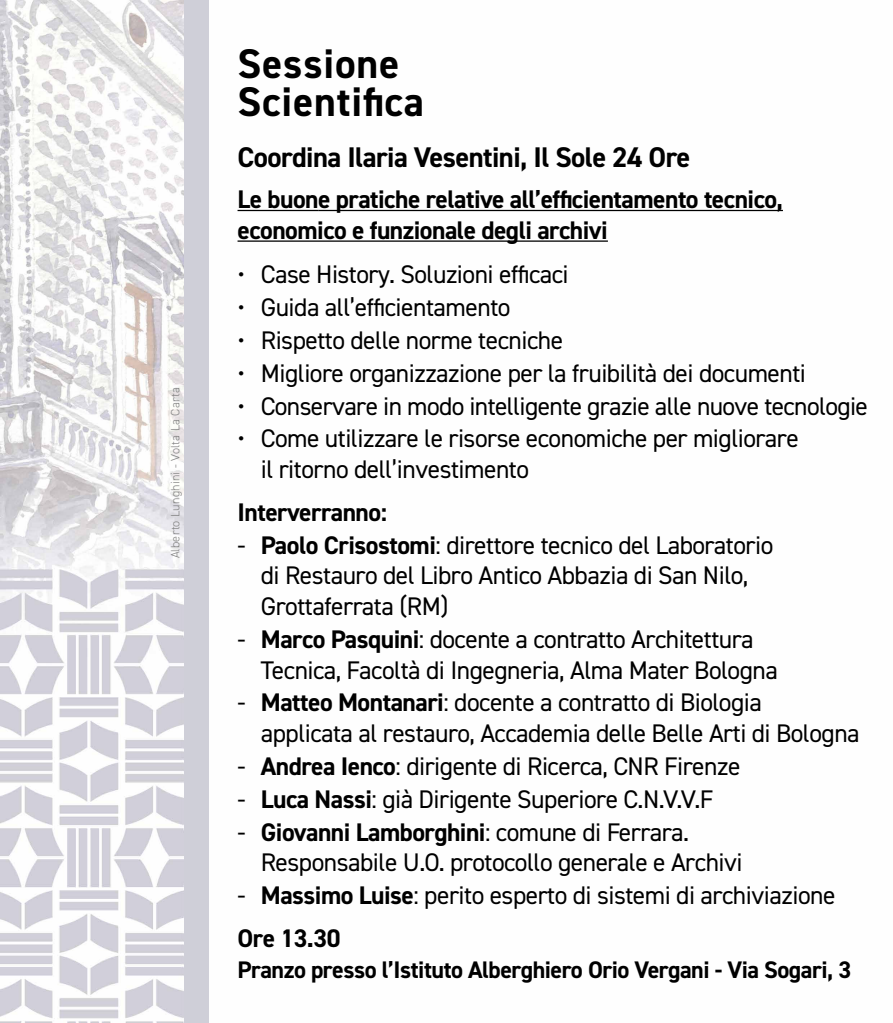
<style>
.page{position:relative;width:893px;height:1023px;background:#fff}
.page>*{position:absolute;margin:0;border:0;box-sizing:border-box;transform-origin:0 0}
.t1{font:700 41.55px/37.8px "DIN2014";letter-spacing:.02em;color:#000}
.t2{font:700 28.5px "DIN2014";letter-spacing:-.02em;color:#000}
.t3{font:25.5px/30.6px "DIN2014";letter-spacing:-.02em;color:#000}
.t4{font:700 25.5px/30.6px "DIN2014";letter-spacing:-.02em;color:#000}
.t5{font:700 24px "DIN2014";letter-spacing:-.02em;color:#000}
.t6{font:300 12.15px "DIN2014";letter-spacing:.02em;color:#808080}
.s1{font-weight:700}
</style>
<div class="page">
<img style="left:0;top:0;width:783px;height:1022px">
<div style="left:184px;top:0;width:24px;height:1022px;background:#cfcfd8"></div>
<hr style="left:237px;top:210px;width:81px;height:1px;background:#000">
<hr style="left:318px;top:210px;width:465px;height:1px;background:#000">
<hr style="left:237px;top:240px;width:371px;height:2px;background:#000">
<p class="t6" style="left:168px;top:558px;width:172px;rotate:-90deg">Alberto Lunghini - Volta La Carta</p>
<h1 class="t1" style="left:237px;top:44px;width:188px">Sessione<br>Scientifica</h1>
<p class="t2" style="left:237px;top:139px;width:454px">Coordina Ilaria Vesentini, Il Sole 24 Ore</p>
<p class="t4" style="left:237px;top:183px;width:547px">Le buone pratiche relative all’efficientamento tecnico, economico e funzionale degli archivi</p>
<p class="t3" style="left:237px;top:258px;width:333px">• Case History. Soluzioni efficaci</p>
<p class="t3" style="left:237px;top:291px;width:274px">• Guida all’efficientamento</p>
<p class="t3" style="left:237px;top:324px;width:327px">• Rispetto delle norme tecniche</p>
<p class="t3" style="left:237px;top:357px;width:570px">• Migliore organizzazione per la fruibilità dei documenti</p>
<p class="t3" style="left:237px;top:390px;width:632px">• Conservare in modo intelligente grazie alle nuove tecnologie</p>
<p class="t3" style="left:261px;top:423px;width:539px;text-indent:-23px">• Come utilizzare le risorse economiche per migliorare il ritorno dell’investimento</p>
<p class="t4" style="left:237px;top:496px;width:151px">Interverranno:</p>
<p class="t3" style="left:261px;top:529px;width:514px;text-indent:-23px">- <span class="s1">Paolo Crisostomi</span>: direttore tecnico del Laboratorio di Restauro del Libro Antico Abbazia di San Nilo,<br>Grottaferrata (RM)</p>
<p class="t3" style="left:261px;top:623px;width:519px;text-indent:-23px">- <span class="s1">Marco Pasquini</span>: docente a contratto Architettura<br>Tecnica, Facoltà di Ingegneria, Alma Mater Bologna</p>
<p class="t3" style="left:261px;top:687px;width:600px;text-indent:-23px">- <span class="s1">Matteo Montanari</span>: docente a contratto di Biologia applicata al restauro, Accademia delle Belle Arti di Bologna</p>
<p class="t3" style="left:237px;top:750px;width:504px">- <span class="s1">Andrea Ienco</span>: dirigente di Ricerca, CNR Firenze</p>
<p class="t3" style="left:237px;top:783px;width:477px">- <span class="s1">Luca Nassi</span>: già Dirigente Superiore C.N.V.V.F</p>
<p class="t3" style="left:261px;top:816px;width:483px;text-indent:-23px">- <span class="s1">Giovanni Lamborghini</span>: comune di Ferrara.<br>Responsabile U.O. protocollo generale e Archivi</p>
<p class="t3" style="left:237px;top:873px;width:599px;line-height:42.8px">- <span class="s1">Massimo Luise</span>: perito esperto di sistemi di archiviazione<br><span class="s1">Ore 13.30</span></p>
<p class="t5" style="left:237px;top:953px;width:615px">Pranzo presso l’Istituto Alberghiero Orio Vergani - Via Sogari, 3</p>
</div>
